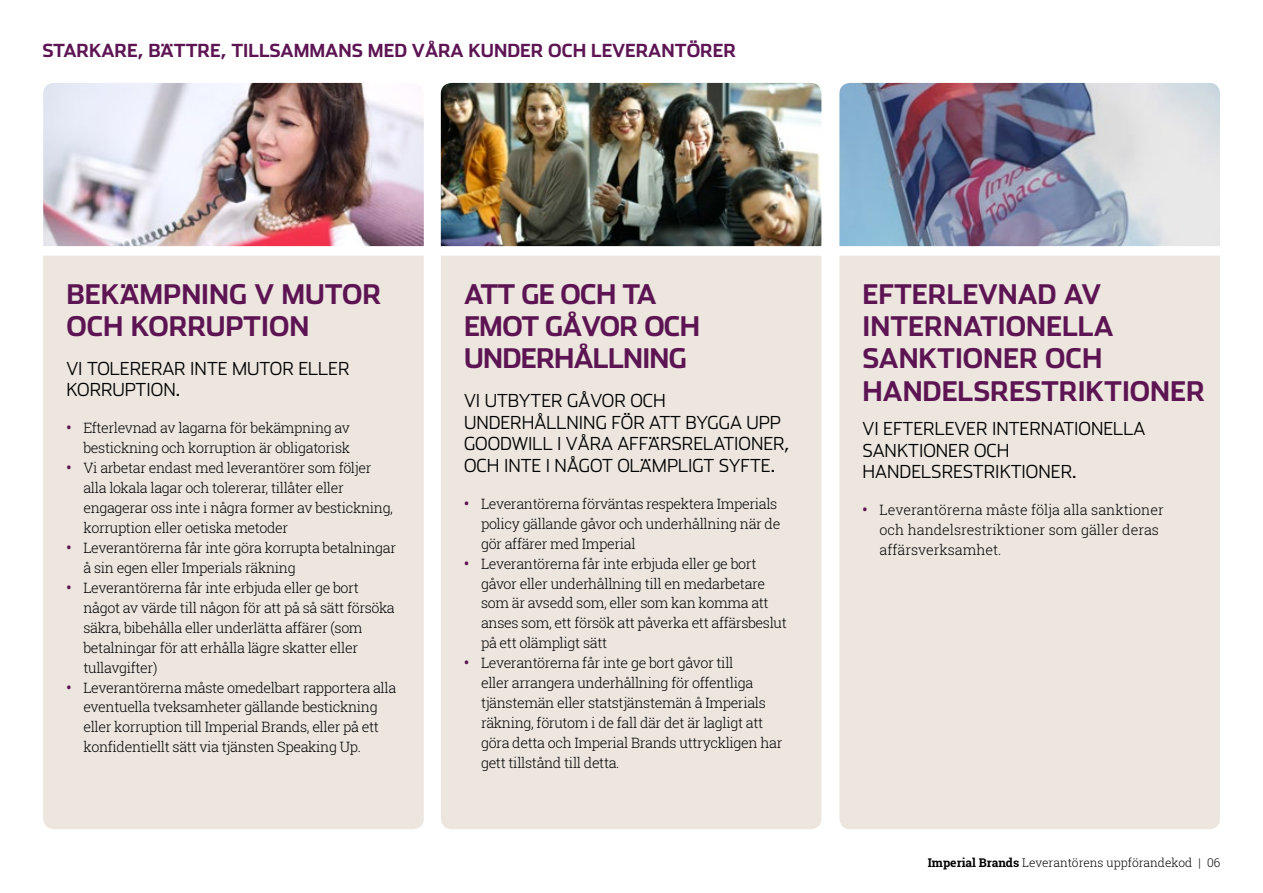
<style>
.page{position:relative;width:1263px;height:893px;background:#fff}
.page>*{position:absolute;margin:0;border:0;box-sizing:border-box;transform-origin:0 0}
.t1{font:700 27px/32.4px "Stainless";color:#5d1453}
.t2{font:700 27px/32.4px "Stainless";letter-spacing:-.025em;color:#5d1453}
.t3{font:300 18px/21.6px "Stainless";color:#000}
.t4{font:700 18px "Stainless";color:#5d1453}
.t5{font:300 14.25px/20px "Roboto Slab";letter-spacing:-.025em;color:#000}
.t6{font:300 14.25px/20px "Roboto Slab";color:#000}
.t7{font:300 12px "Roboto Slab";color:#000}
.s1{font-weight:700;color:#5d1453}
.s2{font-weight:700}
</style>
<div class="page">
<div style="left:441px;top:256px;width:380px;height:573px;background:#ece6df"></div>
<img style="left:441px;top:83px;width:380px;height:163px">
<div style="left:839px;top:256px;width:381px;height:573px;background:#ece6df"></div>
<img style="left:839px;top:83px;width:381px;height:163px">
<div style="left:43px;top:256px;width:381px;height:573px;background:#ece6df"></div>
<img style="left:43px;top:83px;width:381px;height:163px">
<p class="t4" style="left:43px;top:39px;width:695px">STARKARE, BÄTTRE, TILLSAMMANS MED VÅRA KUNDER OCH LEVERANTÖRER</p>
<h1 class="t1" style="left:66px;top:278px;width:316px">BEKÄMPNING V MUTOR<br>OCH KORRUPTION</h1>
<p class="t3" style="left:66px;top:358px;width:285px">VI TOLERERAR INTE MUTOR ELLER<br>KORRUPTION.</p>
<p class="t5" style="left:66px;top:418px;width:285px;text-align:right"><span class="s1">•</span> Efterlevnad av lagarna för bekämpning av bestickning och korruption är obligatorisk</p>
<p class="t5" style="left:83px;top:457px;width:311px;text-indent:-17px"><span class="s1">•</span> Vi arbetar endast med leverantörer som följer alla lokala lagar och tolererar, tillåter eller engagerar oss inte i några former av bestickning, korruption eller oetiska metoder</p>
<p class="t5" style="left:83px;top:537px;width:314px;text-indent:-17px"><span class="s1">•</span> Leverantörerna får inte göra korrupta betalningar å sin egen eller Imperials räkning</p>
<p class="t5" style="left:83px;top:577px;width:313px;text-indent:-17px"><span class="s1">•</span> Leverantörerna får inte erbjuda eller ge bort något av värde till någon för att på så sätt försöka säkra, bibehålla eller underlätta affärer (som betalningar för att erhålla lägre skatter eller tullavgifter)</p>
<p class="t5" style="left:83px;top:677px;width:314px;text-indent:-17px"><span class="s1">•</span> Leverantörerna måste omedelbart rapportera alla eventuella tveksamheter gällande bestickning eller korruption till Imperial Brands, eller på ett konfidentiellt sätt via tjänsten Speaking Up.</p>
<h1 class="t2" style="left:464px;top:278px;width:238px">ATT GE OCH TA<br>EMOT GÅVOR OCH<br>UNDERHÅLLNING</h1>
<p class="t3" style="left:464px;top:390px;width:327px">VI UTBYTER GÅVOR OCH<br>UNDERHÅLLNING FÖR ATT BYGGA UPP<br>GOODWILL I VÅRA AFFÄRSRELATIONER,<br>OCH INTE I NÅGOT OLÄMPLIGT SYFTE.</p>
<p class="t5" style="left:481px;top:493px;width:301px;text-indent:-17px"><span class="s1">•</span> Leverantörerna förväntas respektera Imperials policy gällande gåvor och underhållning när de gör affärer med Imperial</p>
<p class="t5" style="left:481px;top:553px;width:307px;text-indent:-17px"><span class="s1">•</span> Leverantörerna får inte erbjuda eller ge bort gåvor eller underhållning till en medarbetare som är avsedd som, eller som kan komma att anses som, ett försök att påverka ett affärsbeslut på ett olämpligt sätt</p>
<p class="t5" style="left:481px;top:653px;width:303px;text-indent:-17px"><span class="s1">•</span> Leverantörerna får inte ge bort gåvor till<br>eller arrangera underhållning för offentliga tjänstemän eller statstjänstemän å Imperials räkning, förutom i de fall där det är lagligt att göra detta och Imperial Brands uttryckligen har gett tillstånd till detta.</p>
<h1 class="t1" style="left:863px;top:278px;width:344px">EFTERLEVNAD AV<br>INTERNATIONELLA<br>SANKTIONER OCH<br>HANDELSRESTRIKTIONER</h1>
<p class="t3" style="left:863px;top:418px;width:284px">VI EFTERLEVER INTERNATIONELLA<br>SANKTIONER OCH<br>HANDELSRESTRIKTIONER.</p>
<p class="t6" style="left:880px;top:500px;width:286px;text-indent:-17px"><span class="s1">•</span> Leverantörerna måste följa alla sanktioner och handelsrestriktioner som gäller deras affärsverksamhet.</p>
<p class="t7" style="left:928px;top:855px;width:294px"><span class="s2">Imperial Brands</span> Leverantörens uppförandekod | 06</p>
</div>
